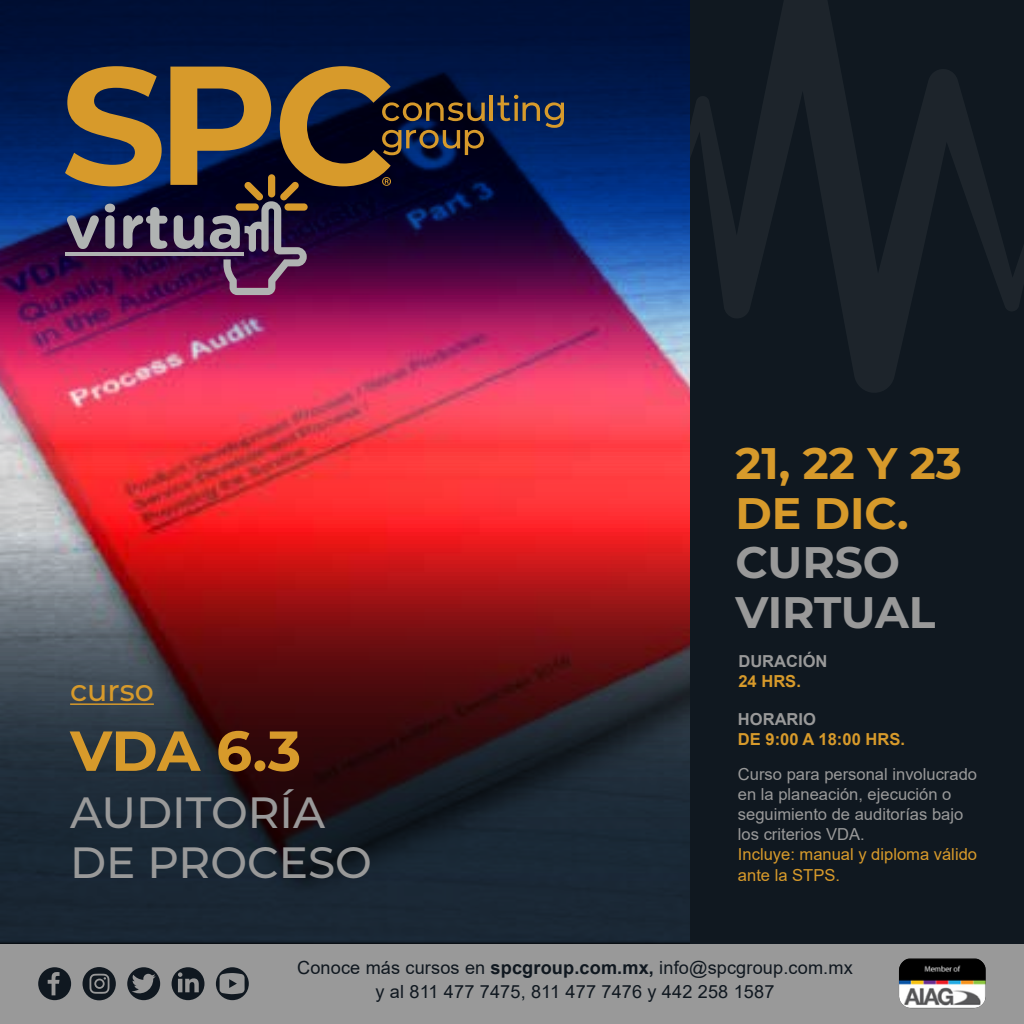
<style>
.page{position:relative;width:1024px;height:1024px;background:#fff}
.page>*{position:absolute;margin:0;border:0;box-sizing:border-box;transform-origin:0 0}
.t1{font:700 56.25px "Montserrat";color:#d79a2b}
.t2{font:700 44.12px/49.6px "Montserrat";color:#d79a2b}
.t3{font:700 44.12px/49.6px "Montserrat";letter-spacing:-.005em;color:#999}
.t4{font:500 43.75px/50px "Montserrat";color:#999}
.t5{font:500 30px "Montserrat";color:#d79a2b}
.t6{font:18.12px/23.5px "Arial";letter-spacing:.01em;color:#101820;text-align:center}
.t7{font:16.5px/20.2px "Arial";color:#999}
.t8{font:16.5px/20.2px "Arial";color:#d79a2b}
.t9{font:700 16.5px "Arial";color:#d79a2b}
.t10{font:700 16.5px "Arial";color:#999}
.s1{font-weight:700}
</style>
<div class="page">
<img style="left:0;top:0;width:691px;height:944px">
<hr style="left:70px;top:703px;width:84px;height:2px;background:#d79a2b">
<div style="left:691px;top:0;width:333px;height:944px;background:#101820"></div>
<div style="left:0;top:944px;width:1024px;height:80px;background:#999"></div>
<svg style="left:216px;top:967px;width:33px;height:33px"></svg>
<svg style="left:38px;top:967px;width:33px;height:33px"></svg>
<svg style="left:172px;top:967px;width:32px;height:33px"></svg>
<svg style="left:127px;top:967px;width:33px;height:33px"></svg>
<svg style="left:83px;top:967px;width:33px;height:33px"></svg>
<img style="left:899px;top:958px;width:87px;height:50px">
<svg style="left:691px;top:0;width:333px;height:392px"></svg>
<hr style="left:489px;top:95px;width:4px;height:26px;background:#d79a2b">
<svg style="left:497px;top:95px;width:67px;height:33px;background:#383d4a"></svg>
<svg style="left:65px;top:66px;width:420px;height:229px;background:#4a343c"></svg>
<hr style="left:65px;top:253px;width:179px;height:3px;background:#b0b3b2">
<h3 class="t5" style="left:70px;top:669px;width:85px">curso</h3>
<h1 class="t1" style="left:70px;top:710px;width:233px">VDA 6.3</h1>
<h3 class="t4" style="left:70px;top:785px;width:303px">AUDITORÍA<br>DE PROCESO</h3>
<h2 class="t2" style="left:735px;top:436px;width:228px">21, 22 Y 23<br>DE DIC.</h2>
<h2 class="t3" style="left:735px;top:536px;width:201px">CURSO<br>VIRTUAL</h2>
<p class="t10" style="left:738px;top:649px;width:91px">DURACIÓN</p>
<p class="t9" style="left:738px;top:669px;width:64px">24 HRS.</p>
<p class="t10" style="left:738px;top:707px;width:80px">HORARIO</p>
<p class="t9" style="left:738px;top:727px;width:169px">DE 9:00 A 18:00 HRS.</p>
<p class="t7" style="left:738px;top:763px;width:241px">Curso para personal involucrado en la planeación, ejecución o seguimiento de auditorías bajo los criterios VDA.</p>
<p class="t8" style="left:738px;top:844px;width:241px">Incluye: manual y diploma válido ante la STPS.</p>
<p class="t6" style="left:297px;top:956px;width:557px">Conoce más cursos en <span class="s1">spcgroup.com.mx,</span> info@spcgroup.com.mx y al 811 477 7475, 811 477 7476 y 442 258 1587</p>
</div>
